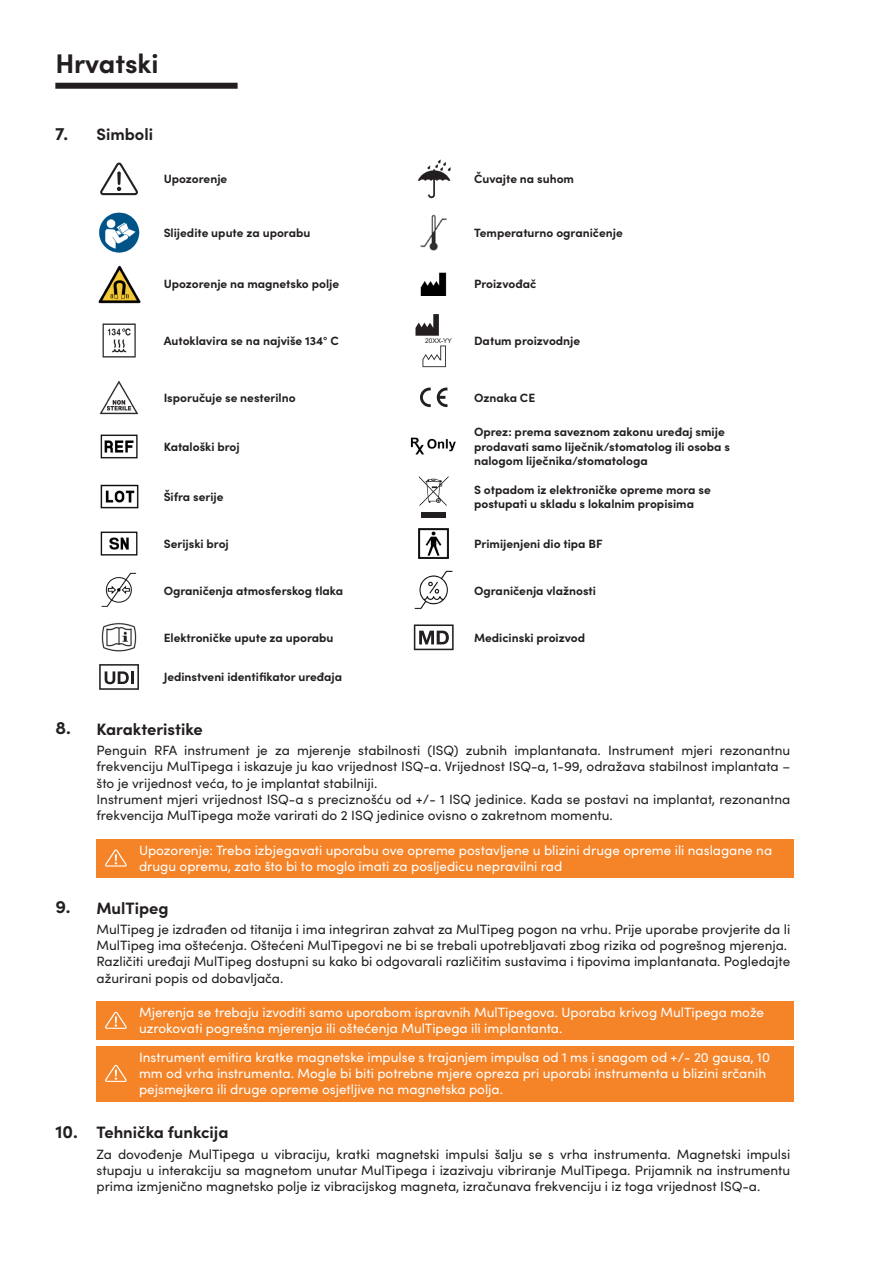
<style>
.page{position:relative;width:893px;height:1263px;background:#fff}
.page>*{position:absolute;margin:0;border:0;box-sizing:border-box;transform-origin:0 0}
.t1{font:700 27px "Sofia Pro";color:#231f20}
.Section_number{font:700 18px "Sofia Pro";color:#231f20}
.Heading_1{font:700 16.5px "Sofia Pro";color:#231f20}
.Body_1{font:13.5px/16.2px "Sofia Pro";color:#231f20}
.Text_boxes{font:13.5px/15.8px "Sofia Pro";color:#fff}
.Symbols_text{font:700 12px/14.4px "Sofia Pro";color:#231f20}
.t2{font:6.6px "Arial";color:#231f20}
</style>
<div class="page">
<div style="left:97px;top:839px;width:697px;height:38px;background:#f58429"></div>
<svg style="left:105px;top:849px;width:22px;height:17px"></svg>
<div style="left:97px;top:1001px;width:697px;height:39px;background:#f58429"></div>
<svg style="left:105px;top:1012px;width:22px;height:17px"></svg>
<div style="left:97px;top:1047px;width:697px;height:55px;background:#f58429"></div>
<svg style="left:105px;top:1065px;width:22px;height:17px"></svg>
<div style="left:55px;top:83px;width:183px;height:6px;background:#231f20"></div>
<svg style="left:100px;top:163px;width:38px;height:32px"></svg>
<img style="left:417px;top:159px;width:34px;height:40px">
<img style="left:99px;top:212px;width:41px;height:41px">
<img style="left:420px;top:214px;width:27px;height:37px">
<img style="left:98px;top:265px;width:42px;height:38px">
<img style="left:420px;top:272px;width:27px;height:24px">
<img style="left:102px;top:323px;width:34px;height:35px">
<svg style="left:415px;top:314px;width:24px;height:22px"></svg>
<svg style="left:422px;top:345px;width:24px;height:22px"></svg>
<img style="left:99px;top:380px;width:40px;height:35px">
<svg style="left:420px;top:388px;width:11px;height:19px"></svg>
<svg style="left:437px;top:388px;width:10px;height:19px"></svg>
<img style="left:100px;top:434px;width:38px;height:24px">
<img style="left:410px;top:437px;width:46px;height:18px">
<img style="left:100px;top:485px;width:38px;height:24px">
<svg style="left:419px;top:476px;width:30px;height:30px"></svg>
<div style="left:421px;top:512px;width:24px;height:5px;background:#231f20"></div>
<img style="left:100px;top:532px;width:38px;height:23px">
<img style="left:419px;top:529px;width:30px;height:30px">
<img style="left:101px;top:572px;width:36px;height:35px">
<img style="left:414px;top:570px;width:39px;height:40px">
<img style="left:101px;top:623px;width:36px;height:29px">
<svg style="left:414px;top:624px;width:40px;height:26px"></svg>
<svg style="left:99px;top:664px;width:40px;height:26px"></svg>
<p class="t1" style="left:55px;top:43px;width:105px">Hrvatski</p>
<p class="Section_number" style="left:55px;top:120px;width:14px">7.</p>
<p class="Heading_1" style="left:97px;top:122px;width:58px">Simboli</p>
<p class="Symbols_text" style="left:164px;top:171px;width:65px">Upozorenje</p>
<p class="Symbols_text" style="left:474px;top:171px;width:101px">Čuvajte na suhom</p>
<p class="Symbols_text" style="left:164px;top:224px;width:148px">Slijedite upute za uporabu</p>
<p class="Symbols_text" style="left:474px;top:224px;width:150px">Temperaturno ograničenje</p>
<p class="Symbols_text" style="left:164px;top:276px;width:177px">Upozorenje na magnetsko polje</p>
<p class="Symbols_text" style="left:474px;top:276px;width:64px">Proizvođač</p>
<p class="Symbols_text" style="left:164px;top:333px;width:177px">Autoklavira se na najviše 134° C</p>
<p class="t2" style="left:425px;top:337px;width:28px">20XX-YY</p>
<p class="Symbols_text" style="left:474px;top:333px;width:108px">Datum proizvodnje</p>
<p class="Symbols_text" style="left:164px;top:389px;width:133px">Isporučuje se nesterilno</p>
<p class="Symbols_text" style="left:474px;top:389px;width:63px">Oznaka CE</p>
<p class="Symbols_text" style="left:164px;top:438px;width:78px">Kataloški broj</p>
<p class="Symbols_text" style="left:474px;top:424px;width:257px">Oprez: prema saveznom zakonu uređaj smije prodavati samo liječnik/stomatolog ili osoba s nalogom liječnika/stomatologa</p>
<p class="Symbols_text" style="left:164px;top:489px;width:61px">Šifra serije</p>
<p class="Symbols_text" style="left:474px;top:481px;width:238px">S otpadom iz elektroničke opreme mora se postupati u skladu s lokalnim propisima</p>
<p class="Symbols_text" style="left:164px;top:536px;width:67px">Serijski broj</p>
<p class="Symbols_text" style="left:474px;top:536px;width:130px">Primijenjeni dio tipa BF</p>
<p class="Symbols_text" style="left:164px;top:582px;width:181px">Ograničenja atmosferskog tlaka</p>
<p class="Symbols_text" style="left:474px;top:582px;width:123px">Ograničenja vlažnosti</p>
<p class="Symbols_text" style="left:164px;top:629px;width:171px">Elektroničke upute za uporabu</p>
<p class="Symbols_text" style="left:474px;top:629px;width:113px">Medicinski proizvod</p>
<p class="Symbols_text" style="left:164px;top:669px;width:180px">Jedinstveni identifikator uređaja</p>
<p class="Section_number" style="left:55px;top:714px;width:17px">8.</p>
<p class="Section_number" style="left:55px;top:893px;width:17px">9.</p>
<p class="Section_number" style="left:55px;top:1118px;width:24px">10.</p>
<p class="Heading_1" style="left:97px;top:716px;width:108px">Karakteristike</p>
<p class="Body_1" style="left:97px;top:742px;width:695px;text-align:justify">Penguin RFA instrument je za mjerenje stabilnosti (ISQ) zubnih implantanata. Instrument mjeri rezonantnu frekvenciju MulTipega i iskazuje ju kao vrijednost ISQ-a. Vrijednost ISQ-a, 1-99, odražava stabilnost implantata – što je vrijednost veća, to je implantat stabilniji.</p>
<p class="Body_1" style="left:97px;top:790px;width:695px">Instrument mjeri vrijednost ISQ-a s preciznošću od +/- 1 ISQ jedinice. Kada se postavi na implantat, rezonantna frekvencija MulTipega može varirati do 2 ISQ jedinice ovisno o zakretnom momentu.</p>
<p class="Text_boxes" style="left:139px;top:842px;width:635px">Upozorenje: Treba izbjegavati uporabu ove opreme postavljene u blizini druge opreme ili naslagane na drugu opremu, zato što bi to moglo imati za posljedicu nepravilni rad</p>
<p class="Heading_1" style="left:97px;top:895px;width:74px">MulTipeg</p>
<p class="Body_1" style="left:97px;top:920px;width:695px">MulTipeg je izdrađen od titanija i ima integriran zahvat za MulTipeg pogon na vrhu. Prije uporabe provjerite da li<br>MulTipeg ima oštećenja. Oštećeni MulTipegovi ne bi se trebali upotrebljavati zbog rizika od pogrešnog mjerenja.</p>
<p class="Body_1" style="left:97px;top:953px;width:695px">Različiti uređaji MulTipeg dostupni su kako bi odgovarali različitim sustavima i tipovima implantanata. Pogledajte ažurirani popis od dobavljača.</p>
<p class="Text_boxes" style="left:139px;top:1004px;width:627px">Mjerenja se trebaju izvoditi samo uporabom ispravnih MulTipegova. Uporaba krivog MulTipega može uzrokovati pogrešna mjerenja ili oštećenja MulTipega ili implantanta.</p>
<p class="Text_boxes" style="left:139px;top:1049px;width:632px">Instrument emitira kratke magnetske impulse s trajanjem impulsa od 1 ms i snagom od +/- 20 gausa, 10 mm od vrha instrumenta. Mogle bi biti potrebne mjere opreza pri uporabi instrumenta u blizini srčanih pejsmejkera ili druge opreme osjetljive na magnetska polja.</p>
<p class="Heading_1" style="left:97px;top:1119px;width:134px">Tehnička funkcija</p>
<p class="Body_1" style="left:97px;top:1145px;width:695px;text-align:justify">Za dovođenje MulTipega u vibraciju, kratki magnetski impulsi šalju se s vrha instrumenta. Magnetski impulsi stupaju u interakciju sa magnetom unutar MulTipega i izazivaju vibriranje MulTipega. Prijamnik na instrumentu prima izmjenično magnetsko polje iz vibracijskog magneta, izračunava frekvenciju i iz toga vrijednost ISQ-a.</p>
</div>
